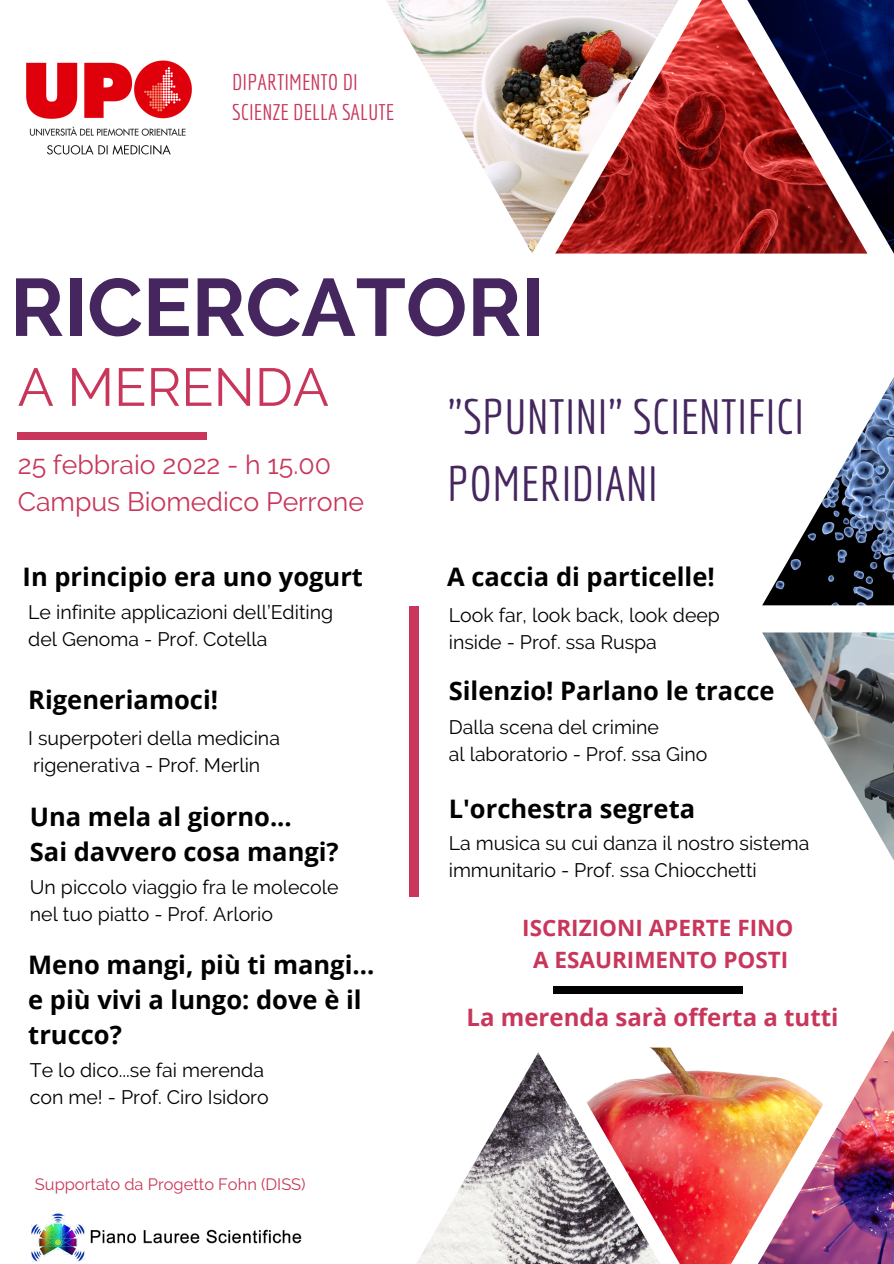
<style>
.page{position:relative;width:894px;height:1264px;background:#fff}
.page>*{position:absolute;margin:0;border:0;box-sizing:border-box;transform-origin:0 0}
.t1{font:700 81px "Raleway";color:#45265f}
.t2{font:53.25px "Raleway";color:#c8375b}
.t3{font:48.3px/67.5px "Economica";color:#45265f}
.t4{font:26.55px "Raleway";color:#c8375b}
.t5{font:700 25.5px/35px "Open Sans";color:#000}
.t6{font:700 24px "Open Sans";color:#c8375b}
.t7{font:700 22.5px "Open Sans";color:#c8375b}
.t8{font:22.05px "Economica";color:#c8375b}
.t9{font:19.5px/27px "Raleway";color:#000}
.t10{font:16.35px "Raleway";color:#c8375b}
</style>
<div class="page">
<img style="left:386px;top:0;width:169px;height:253px">
<img style="left:555px;top:0;width:186px;height:253px">
<svg style="left:741px;top:0;width:152px;height:254px"></svg>
<img style="left:762px;top:632px;width:131px;height:227px">
<img style="left:762px;top:379px;width:131px;height:226px">
<img style="left:855px;top:1030px;width:38px;height:233px">
<div style="left:18px;top:431px;width:189px;height:8px;background:#c8375b"></div>
<img style="left:26px;top:60px;width:166px;height:95px">
<img style="left:417px;top:1052px;width:137px;height:211px">
<img style="left:554px;top:1047px;width:301px;height:216px">
<img style="left:32px;top:1212px;width:270px;height:50px">
<div style="left:409px;top:606px;width:9px;height:290px;background:#c8375b"></div>
<div style="left:553px;top:986px;width:189px;height:8px;background:#000"></div>
<p class="t8" style="left:232px;top:69px;width:127px">DIPARTIMENTO DI</p>
<p class="t8" style="left:232px;top:99px;width:164px">SCIENZE DELLA SALUTE</p>
<p class="t1" style="left:10px;top:260px;width:535px">RICERCATORI</p>
<p class="t2" style="left:18px;top:356px;width:312px">A MERENDA</p>
<p class="t3" style="left:447px;top:382px;width:358px">"SPUNTINI" SCIENTIFICI<br>POMERIDIANI</p>
<p class="t4" style="left:18px;top:449px;width:315px">25 febbraio 2022 - h 15.00</p>
<p class="t4" style="left:18px;top:486px;width:347px">Campus Biomedico Perrone</p>
<p class="t5" style="left:23px;top:559px;width:342px">In principio era uno yogurt</p>
<p class="t9" style="left:28px;top:598px;width:306px">Le infinite applicazioni dell’Editing</p>
<p class="t9" style="left:28px;top:625px;width:240px">del Genoma - Prof. Cotella</p>
<p class="t5" style="left:28px;top:681px;width:191px">Rigeneriamoci!</p>
<p class="t9" style="left:28px;top:724px;width:253px">I superpoteri della medicina</p>
<p class="t9" style="left:33px;top:751px;width:228px">rigenerativa - Prof. Merlin</p>
<p class="t5" style="left:30px;top:798px;width:263px">Una mela al giorno...</p>
<p class="t5" style="left:30px;top:833px;width:310px">Sai davvero cosa mangi?</p>
<p class="t9" style="left:30px;top:873px;width:310px">Un piccolo viaggio fra le molecole nel tuo piatto - Prof. Arlorio</p>
<p class="t5" style="left:28px;top:946px;width:347px">Meno mangi, più ti mangi... e più vivi a lungo: dove è il trucco?</p>
<p class="t9" style="left:30px;top:1056px;width:236px">Te lo dico...se fai merenda</p>
<p class="t9" style="left:30px;top:1083px;width:240px">con me! - Prof. Ciro Isidoro</p>
<p class="t10" style="left:35px;top:1174px;width:272px">Supportato da Progetto Fohn (DISS)</p>
<p class="t5" style="left:447px;top:559px;width:269px">A caccia di particelle!</p>
<p class="t9" style="left:448px;top:601px;width:273px">Look far, look back, look deep</p>
<p class="t9" style="left:448px;top:628px;width:209px">inside - Prof. ssa Ruspa</p>
<p class="t5" style="left:448px;top:672px;width:327px">Silenzio! Parlano le tracce</p>
<p class="t9" style="left:448px;top:713px;width:212px">Dalla scena del crimine</p>
<p class="t9" style="left:448px;top:740px;width:260px">al laboratorio - Prof. ssa Gino</p>
<p class="t5" style="left:448px;top:790px;width:248px">L'orchestra segreta</p>
<p class="t9" style="left:448px;top:829px;width:362px">La musica su cui danza il nostro sistema immunitario - Prof. ssa Chiocchetti</p>
<p class="t7" style="left:522px;top:912px;width:273px">ISCRIZIONI APERTE FINO</p>
<p class="t7" style="left:533px;top:943px;width:256px">A ESAURIMENTO POSTI</p>
<p class="t6" style="left:466px;top:1000px;width:373px">La merenda sarà offerta a tutti</p>
</div>
